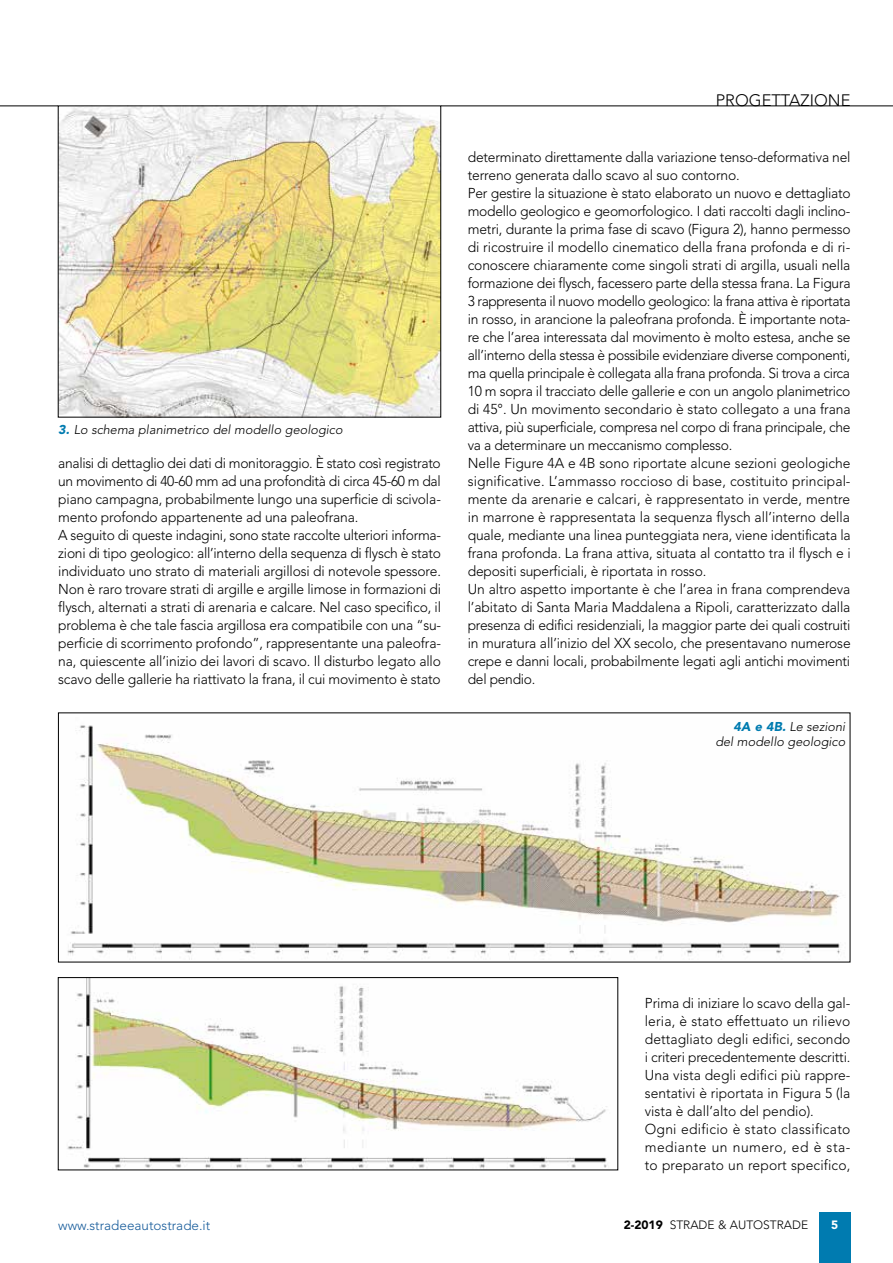
<style>
.page{position:relative;width:893px;height:1263px;background:#fff}
.page>*{position:absolute;margin:0;border:0;box-sizing:border-box;transform-origin:0 0}
.t1{font:300 16.5px "Avenir";color:#000}
.t2{font:300 14.25px/18px "Avenir";letter-spacing:-.01em;color:#000}
.t3{font:300 13.5px "Avenir";color:#165b9a}
.t4{font:italic 300 12.75px/14.2px "Avenir";color:#000;text-align:right}
.t5{font:300 12px "Avenir";color:#000}
.t6{font:900 12px "Avenir";color:#fff}
.s1{font-weight:900;color:#007bb0}
.s2{font-weight:900}
</style>
<div class="page">
<hr style="left:0;top:106px;width:893px;height:1px;background:#000">
<div style="left:819px;top:1212px;width:31px;height:51px;background:#007bb0"></div>
<img style="left:60px;top:108px;width:379px;height:307px">
<img style="left:67px;top:725px;width:773px;height:235px">
<img style="left:67px;top:979px;width:540px;height:189px">
<div style="left:58px;top:977px;width:560px;height:193px;border:1px solid #000"></div>
<p class="t4" style="left:58px;top:422px;width:286px"><span class="s1">3.</span> Lo schema planimetrico del modello geologico</p>
<p class="t2" style="left:58px;top:454px;width:384px">analisi di dettaglio dei dati di monitoraggio. È stato così registrato un movimento di 40-60 mm ad una profondità di circa 45-60 m dal piano campagna, probabilmente lungo una superficie di scivola&shy;mento profondo appartenente ad una paleofrana.<br>A seguito di queste indagini, sono state raccolte ulteriori informa&shy;zioni di tipo geologico: all’interno della sequenza di flysch è stato individuato uno strato di materiali argillosi di notevole spessore.<br>Non è raro trovare strati di argille e argille limose in formazioni di flysch, alternati a strati di arenaria e calcare. Nel caso specifico, il problema è che tale fascia argillosa era compatibile con una “su&shy;perficie di scorrimento profondo”, rappresentante una paleofra&shy;na, quiescente all’inizio dei lavori di scavo. Il disturbo legato allo scavo delle gallerie ha riattivato la frana, il cui movimento è stato</p>
<p class="t1" style="left:716px;top:90px;width:136px">PROGETTAZIONE</p>
<p class="t2" style="left:468px;top:148px;width:385px">determinato direttamente dalla variazione tenso-deformativa nel terreno generata dallo scavo al suo contorno.<br>Per gestire la situazione è stato elaborato un nuovo e dettagliato modello geologico e geomorfologico. I dati raccolti dagli inclino&shy;metri, durante la prima fase di scavo (Figura 2), hanno permesso di ricostruire il modello cinematico della frana profonda e di ri&shy;conoscere chiaramente come singoli strati di argilla, usuali nella formazione dei flysch, facessero parte della stessa frana. La Figura 3 rappresenta il nuovo modello geologico: la frana attiva è riportata in rosso, in arancione la paleofrana profonda. È importante nota&shy;re che l’area interessata dal movimento è molto estesa, anche se all’interno della stessa è possibile evidenziare diverse componenti, ma quella principale è collegata alla frana profonda. Si trova a circa 10 m sopra il tracciato delle gallerie e con un angolo planimetrico di 45°. Un movimento secondario è stato collegato a una frana attiva, più superficiale, compresa nel corpo di frana principale, che va a determinare un meccanismo complesso.<br>Nelle Figure 4A e 4B sono riportate alcune sezioni geologiche significative. L’ammasso roccioso di base, costituito principal&shy;mente da arenarie e calcari, è rappresentato in verde, mentre in marrone è rappresentata la sequenza flysch all’interno della quale, mediante una linea punteggiata nera, viene identificata la frana profonda. La frana attiva, situata al contatto tra il flysch e i depositi superficiali, è riportata in rosso.<br>Un altro aspetto importante è che l’area in frana comprendeva l’abitato di Santa Maria Maddalena a Ripoli, caratterizzato dalla presenza di edifici residenziali, la maggior parte dei quali costruiti in muratura all’inizio del XX secolo, che presentavano numerose crepe e danni locali, probabilmente legati agli antichi movimenti del pendio.</p>
<p class="t4" style="left:715px;top:720px;width:131px"><span class="s1">4A e 4B.</span> Le sezioni del modello geologico</p>
<p class="t2" style="left:645px;top:994px;width:207px">Prima di iniziare lo scavo della gal&shy;leria, è stato effettuato un rilievo dettagliato degli edifici, secondo i criteri precedentemente descritti.<br>Una vista degli edifici più rappre&shy;sentativi è riportata in Figura 5 (la vista è dall’alto del pendio).<br>Ogni edificio è stato classificato mediante un numero, ed è sta&shy;to preparato un report specifico,</p>
<p class="t3" style="left:58px;top:1217px;width:154px">www.stradeeautostrade.it</p>
<p class="t5" style="left:624px;top:1218px;width:186px"><span class="s2">2-2019</span> STRADE &amp; AUTOSTRADE</p>
<p class="t6" style="left:831px;top:1217px;width:9px">5</p>
</div>
